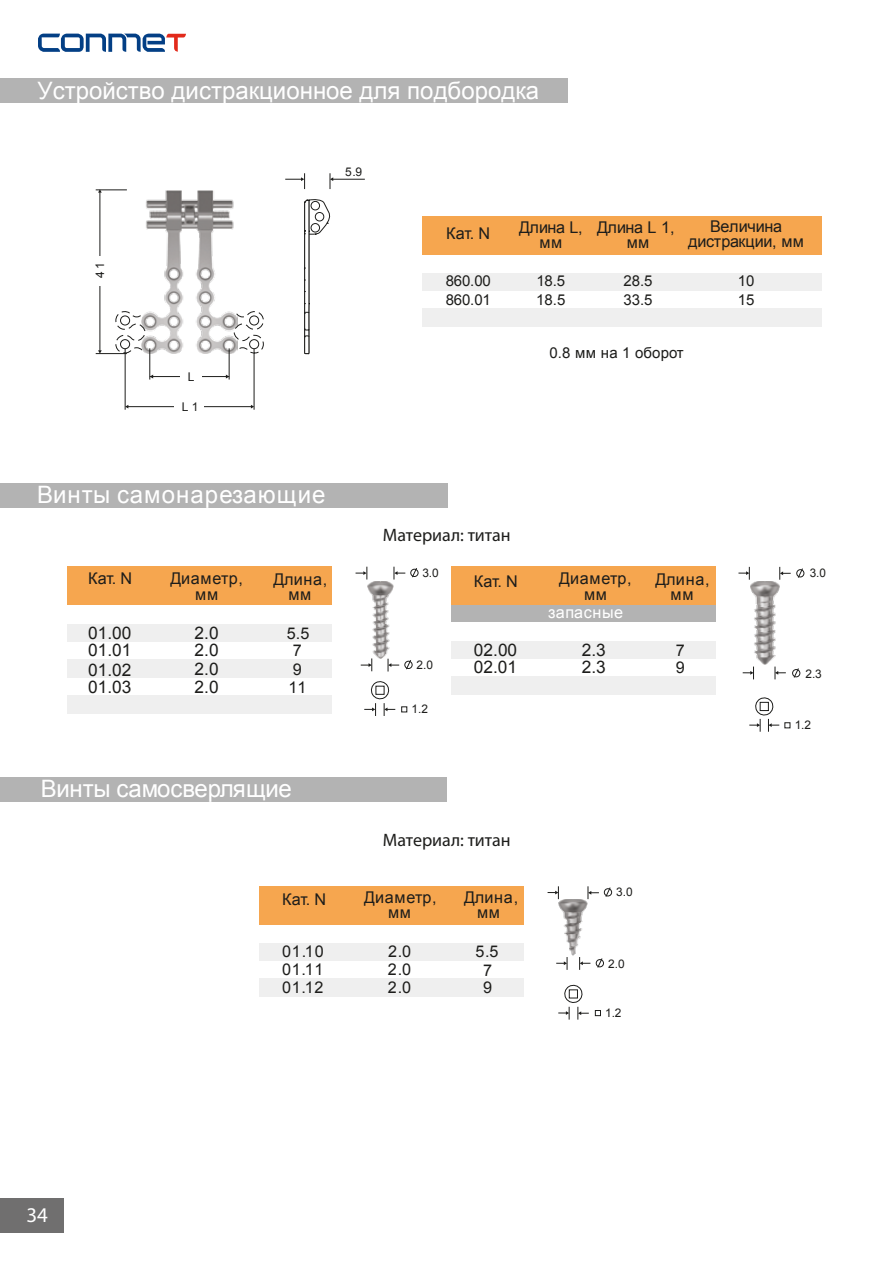
<style>
.page{position:relative;width:893px;height:1263px;background:#fff}
.page>*{position:absolute;margin:0;border:0;box-sizing:border-box;transform-origin:0 0}
.t1{font:24px "Arial";color:#fff}
.t2{font:24px "Arial";letter-spacing:.045em;color:#fff}
.t3{font:21px "Myriad Pro";color:#fff}
.t4{font:18px "Myriad Pro";color:#1d1d1b}
.t5{font:17.25px "Arial";color:#1d1d1b}
.t6{font:16.2px/15.1px "Arial";letter-spacing:.01em;color:#1d1d1b;text-align:center}
.t7{font:16.2px/16.2px "Arial";letter-spacing:.04em;color:#1d1d1b;text-align:center}
.t8{font:16.2px/14.5px "Arial";letter-spacing:-.025em;color:#1d1d1b;text-align:center}
.t9{font:16.2px "Arial";letter-spacing:.035em;color:#fff}
.t10{font:15px/18.6px "Arial";color:#1d1d1b}
.t11{font:15px/18.6px "Arial";letter-spacing:-.025em;color:#1d1d1b}
.t12{font:12px "Arial";color:#1d1d1b}
.t13{font:11.85px "Arial";color:#1d1d1b}
</style>
<div class="page">
<img style="left:367px;top:581px;width:27px;height:43px">
<img style="left:372px;top:624px;width:18px;height:34px">
<img style="left:146px;top:191px;width:88px;height:162px">
<hr style="left:128px;top:406px;width:123px;height:1px;background:#1d1d1b">
<hr style="left:100px;top:192px;width:1px;height:159px;background:#1d1d1b">
<svg style="left:98px;top:189px;width:4px;height:4px"></svg>
<div style="left:68px;top:623px;width:264px;height:18px;background:#efefef"></div>
<div style="left:68px;top:695px;width:264px;height:18px;background:#efefef"></div>
<div style="left:68px;top:659px;width:264px;height:18px;background:#efefef"></div>
<div style="left:452px;top:640px;width:264px;height:18px;background:#efefef"></div>
<div style="left:452px;top:676px;width:264px;height:18px;background:#efefef"></div>
<div style="left:0;top:78px;width:567px;height:25px;background:#b3b3b3"></div>
<div style="left:0;top:483px;width:447px;height:25px;background:#b3b3b3"></div>
<svg style="left:233px;top:311px;width:31px;height:44px"></svg>
<div style="left:249px;top:316px;width:10px;height:9px;border:1px solid #1d1d1b;border-radius:50%"></div>
<div style="left:249px;top:339px;width:10px;height:10px;border:1px solid #1d1d1b;border-radius:50%"></div>
<svg style="left:115px;top:311px;width:31px;height:43px"></svg>
<div style="left:120px;top:316px;width:10px;height:9px;border:1px solid #1d1d1b;border-radius:50%"></div>
<div style="left:120px;top:339px;width:10px;height:10px;border:1px solid #1d1d1b;border-radius:50%"></div>
<div style="left:451px;top:606px;width:265px;height:16px;background:#b3b3b3"></div>
<div style="left:67px;top:567px;width:265px;height:38px;background:#f6a64f"></div>
<div style="left:451px;top:567px;width:265px;height:38px;background:#f6a64f"></div>
<hr style="left:149px;top:348px;width:1px;height:31px;background:#1d1d1b">
<hr style="left:229px;top:348px;width:1px;height:31px;background:#1d1d1b">
<hr style="left:150px;top:376px;width:79px;height:1px;background:#1d1d1b">
<hr style="left:125px;top:349px;width:1px;height:61px;background:#1d1d1b">
<hr style="left:254px;top:349px;width:1px;height:61px;background:#1d1d1b">
<hr style="left:96px;top:190px;width:31px;height:1px;background:#1d1d1b">
<hr style="left:96px;top:353px;width:31px;height:1px;background:#1d1d1b">
<svg style="left:304px;top:199px;width:27px;height:155px"></svg>
<div style="left:311px;top:223px;width:8px;height:9px;background:#fff;border-radius:50%"></div>
<div style="left:311px;top:223px;width:9px;height:9px;border:1px solid #1d1d1b;border-radius:50%"></div>
<div style="left:311px;top:201px;width:8px;height:9px;background:#fff;border-radius:50%"></div>
<div style="left:311px;top:201px;width:9px;height:9px;border:1px solid #1d1d1b;border-radius:50%"></div>
<div style="left:315px;top:212px;width:9px;height:9px;background:#fff;border-radius:50%"></div>
<div style="left:315px;top:212px;width:9px;height:9px;border:1px solid #1d1d1b;border-radius:50%"></div>
<div style="left:0;top:1199px;width:64px;height:34px;background:#706f6f"></div>
<svg style="left:38px;top:34px;width:148px;height:18px"></svg>
<div style="left:174px;top:402px;width:30px;height:10px;background:#fff"></div>
<div style="left:180px;top:372px;width:22px;height:9px;background:#fff"></div>
<div style="left:97px;top:256px;width:9px;height:29px;background:#fff"></div>
<div style="left:422px;top:272px;width:400px;height:18px;background:#efefef"></div>
<div style="left:422px;top:309px;width:400px;height:18px;background:#efefef"></div>
<div style="left:422px;top:216px;width:400px;height:38px;background:#f6a64f"></div>
<div style="left:259px;top:942px;width:265px;height:18px;background:#efefef"></div>
<div style="left:259px;top:978px;width:265px;height:18px;background:#efefef"></div>
<div style="left:0;top:777px;width:447px;height:24px;background:#b3b3b3"></div>
<div style="left:259px;top:886px;width:264px;height:38px;background:#f6a64f"></div>
<img style="left:750px;top:582px;width:29px;height:83px">
<div style="left:796px;top:569px;width:8px;height:8px;border:1px solid #1d1d1b;border-radius:50%"></div>
<svg style="left:797px;top:568px;width:7px;height:10px"></svg>
<div style="left:792px;top:669px;width:8px;height:8px;border:1px solid #1d1d1b;border-radius:50%"></div>
<svg style="left:793px;top:668px;width:6px;height:10px"></svg>
<svg style="left:738px;top:567px;width:12px;height:13px"></svg>
<svg style="left:779px;top:567px;width:12px;height:13px"></svg>
<svg style="left:743px;top:666px;width:11px;height:13px"></svg>
<svg style="left:775px;top:666px;width:11px;height:13px"></svg>
<svg style="left:749px;top:697px;width:41px;height:35px"></svg>
<img style="left:559px;top:899px;width:29px;height:57px">
<div style="left:596px;top:959px;width:8px;height:8px;border:1px solid #1d1d1b;border-radius:50%"></div>
<svg style="left:596px;top:958px;width:7px;height:10px"></svg>
<div style="left:604px;top:888px;width:8px;height:8px;border:1px solid #1d1d1b;border-radius:50%"></div>
<svg style="left:605px;top:887px;width:6px;height:10px"></svg>
<svg style="left:595px;top:1010px;width:6px;height:6px"></svg>
<svg style="left:558px;top:984px;width:31px;height:35px"></svg>
<svg style="left:547px;top:886px;width:12px;height:13px"></svg>
<svg style="left:588px;top:886px;width:11px;height:13px"></svg>
<svg style="left:556px;top:957px;width:12px;height:13px"></svg>
<svg style="left:579px;top:957px;width:11px;height:13px"></svg>
<div style="left:404px;top:661px;width:9px;height:8px;border:1px solid #1d1d1b;border-radius:50%"></div>
<svg style="left:405px;top:660px;width:7px;height:10px"></svg>
<div style="left:410px;top:569px;width:8px;height:8px;border:1px solid #1d1d1b;border-radius:50%"></div>
<svg style="left:411px;top:568px;width:7px;height:10px"></svg>
<svg style="left:401px;top:706px;width:6px;height:6px"></svg>
<svg style="left:361px;top:658px;width:11px;height:13px"></svg>
<svg style="left:388px;top:659px;width:11px;height:12px"></svg>
<svg style="left:364px;top:681px;width:31px;height:35px"></svg>
<svg style="left:355px;top:567px;width:13px;height:12px"></svg>
<svg style="left:394px;top:567px;width:11px;height:12px"></svg>
<hr style="left:333px;top:179px;width:32px;height:1px;background:#1d1d1b">
<svg style="left:330px;top:173px;width:3px;height:16px"></svg>
<svg style="left:285px;top:173px;width:20px;height:16px"></svg>
<h1 class="t1" style="left:37px;top:75px;width:503px">Устройство дистракционное для подбородка</h1>
<p class="t12" style="left:92px;top:278px;width:17px;rotate:-90deg">41</p>
<p class="t12" style="left:188px;top:369px;width:8px">L</p>
<p class="t12" style="left:182px;top:399px;width:18px">L 1</p>
<p class="t12" style="left:345px;top:164px;width:19px">5.9</p>
<p class="t6" style="left:446px;top:225px;width:46px">Кат. N</p>
<p class="t6" style="left:519px;top:221px;width:65px;line-height:14.5px">Длина L, мм</p>
<p class="t6" style="left:597px;top:221px;width:79px;line-height:14.5px">Длина L 1, мм</p>
<p class="t8" style="left:688px;top:220px;width:117px">Величина дистракции, мм</p>
<p class="t11" style="left:446px;top:272px;width:46px">860.00<br>860.01</p>
<p class="t10" style="left:536px;top:272px;width:31px">18.5<br>18.5</p>
<p class="t10" style="left:623px;top:272px;width:31px">28.5<br>33.5</p>
<p class="t10" style="left:738px;top:272px;width:18px">10<br>15</p>
<p class="t10" style="left:549px;top:343px;width:136px">0.8 мм на 1 оборот</p>
<h1 class="t2" style="left:37px;top:479px;width:290px">Винты самонарезающие</h1>
<p class="t4" style="left:383px;top:524px;width:129px">Материал: титан</p>
<p class="t13" style="left:422px;top:565px;width:18px">3.0</p>
<p class="t6" style="left:88px;top:570px;width:46px">Кат. N</p>
<p class="t7" style="left:170px;top:570px;width:74px">Диаметр, мм</p>
<p class="t6" style="left:273px;top:572px;width:56px">Длина, мм</p>
<p class="t6" style="left:474px;top:574px;width:46px">Кат. N</p>
<p class="t7" style="left:559px;top:570px;width:74px">Диаметр, мм</p>
<p class="t6" style="left:655px;top:572px;width:56px">Длина, мм</p>
<p class="t9" style="left:548px;top:602px;width:76px">запасные</p>
<p class="t5" style="left:88px;top:621px;width:45px">01.00</p>
<p class="t5" style="left:195px;top:621px;width:26px">2.0</p>
<p class="t6" style="left:287px;top:626px;width:24px">5.5</p>
<p class="t5" style="left:88px;top:639px;width:45px">01.01</p>
<p class="t5" style="left:195px;top:639px;width:26px">2.0</p>
<p class="t6" style="left:293px;top:643px;width:11px">7</p>
<p class="t5" style="left:88px;top:658px;width:45px">01.02</p>
<p class="t5" style="left:195px;top:657px;width:26px">2.0</p>
<p class="t6" style="left:293px;top:661px;width:11px">9</p>
<p class="t5" style="left:88px;top:675px;width:45px">01.03</p>
<p class="t5" style="left:195px;top:675px;width:26px">2.0</p>
<p class="t6" style="left:288px;top:679px;width:20px">11</p>
<h1 class="t1" style="left:41px;top:772px;width:253px">Винты самосверлящие</h1>
<p class="t13" style="left:416px;top:657px;width:18px">2.0</p>
<p class="t13" style="left:411px;top:701px;width:18px">1.2</p>
<p class="t5" style="left:474px;top:638px;width:45px">02.00</p>
<p class="t5" style="left:582px;top:638px;width:26px">2.3</p>
<p class="t6" style="left:676px;top:642px;width:11px">7</p>
<p class="t5" style="left:474px;top:656px;width:45px">02.01</p>
<p class="t5" style="left:582px;top:656px;width:26px">2.3</p>
<p class="t6" style="left:676px;top:660px;width:11px">9</p>
<p class="t4" style="left:383px;top:829px;width:129px">Материал: титан</p>
<p class="t3" style="left:26px;top:1202px;width:23px">34</p>
<p class="t6" style="left:282px;top:892px;width:46px">Кат. N</p>
<p class="t7" style="left:364px;top:890px;width:74px;line-height:15.1px">Диаметр, мм</p>
<p class="t6" style="left:464px;top:890px;width:56px">Длина, мм</p>
<p class="t6" style="left:305px;top:944px;width:11px">1</p>
<p class="t6" style="left:282px;top:962px;width:43px">01. 1</p>
<p class="t6" style="left:282px;top:944px;width:43px">01. 0</p>
<p class="t6" style="left:305px;top:962px;width:11px">1</p>
<p class="t6" style="left:282px;top:980px;width:43px">01. 2</p>
<p class="t6" style="left:305px;top:980px;width:11px">1</p>
<p class="t6" style="left:388px;top:943px;width:25px;line-height:18px;text-align:justify">2.0<br>2.0<br>2.0</p>
<p class="t6" style="left:476px;top:942px;width:25px;line-height:19px">5.5<br>7</p>
<p class="t6" style="left:483px;top:980px;width:11px">9</p>
<p class="t13" style="left:616px;top:884px;width:18px">3.0</p>
<p class="t13" style="left:608px;top:955px;width:18px">2.0</p>
<p class="t13" style="left:605px;top:1005px;width:18px">1.2</p>
<p class="t13" style="left:810px;top:565px;width:18px">3.0</p>
<p class="t13" style="left:805px;top:666px;width:18px">2.3</p>
<p class="t13" style="left:795px;top:717px;width:18px">1.2</p>
</div>
